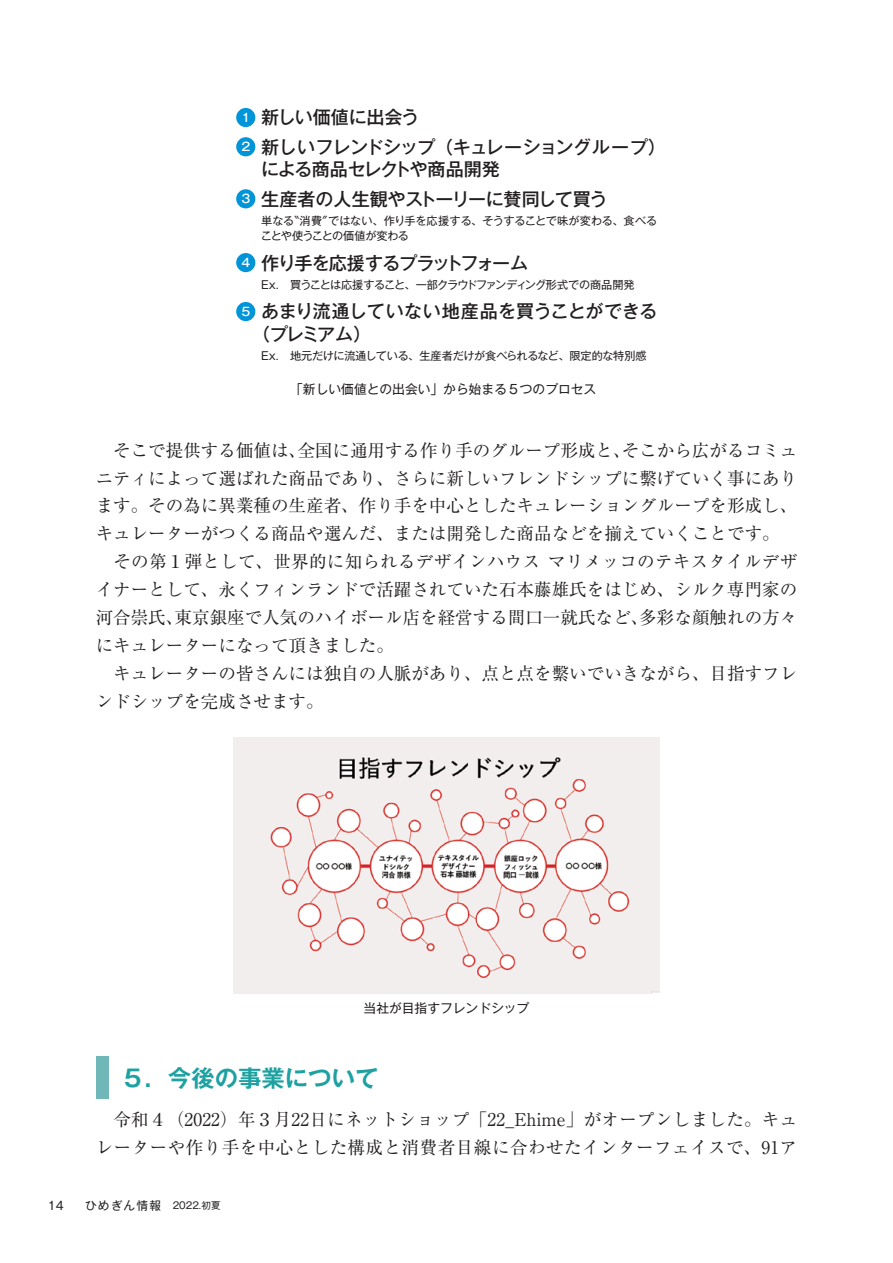
<style>
.page{position:relative;width:893px;height:1263px;background:#fff}
.page>*{position:absolute;margin:0;border:0;box-sizing:border-box;transform-origin:0 0}
.t1{font:700 23.4px "Gothic MB101 Pr 6 De";color:#1ea1a1}
.t2{font:500 18px/29.7px "Gothic MB101 Pr 6";letter-spacing:-.02em;color:#231f20}
.t3{font:500 18px "Gothic MB101 Pr 6";letter-spacing:-.065em;color:#231f20}
.t4{font:17.55px/27.9px "Ryumin Pr 6";color:#231f20}
.t5{font:17.55px/27.9px "Ryumin Pr 6";letter-spacing:.025em;color:#231f20}
.t6{font:12.75px "Gothic MB101 Pr 6";color:#231f20}
.t7{font:11.7px "Gothic MB101 Pr 6";letter-spacing:.1em;color:#231f20}
.t8{font:500 11.7px "Gothic MB101 Pr 6";color:#fff}
.t9{font:11.1px/14.9px "Gothic MB101 Pr 6";letter-spacing:-.025em;color:#231f20}
.t10{font:11.1px "Gothic MB101 Pr 6";letter-spacing:-.065em;color:#231f20}
.s1{font-size:9.6px}
</style>
<div class="page">
<div style="left:96px;top:1056px;width:12px;height:43px;background:#6fb7b9"></div>
<img style="left:234px;top:737px;width:425px;height:256px">
<div style="left:236px;top:108px;width:19px;height:19px;background:#0095d9;border-radius:50%"></div>
<div style="left:236px;top:137px;width:19px;height:19px;background:#0095d9;border-radius:50%"></div>
<div style="left:236px;top:189px;width:19px;height:19px;background:#0095d9;border-radius:50%"></div>
<div style="left:236px;top:253px;width:19px;height:19px;background:#0095d9;border-radius:50%"></div>
<div style="left:236px;top:302px;width:19px;height:19px;background:#0095d9;border-radius:50%"></div>
<p class="t8" style="left:241px;top:108px;width:10px">1</p>
<p class="t8" style="left:241px;top:137px;width:10px">2</p>
<p class="t8" style="left:241px;top:189px;width:10px">3</p>
<p class="t8" style="left:241px;top:253px;width:10px">4</p>
<p class="t8" style="left:241px;top:302px;width:10px">5</p>
<p class="t2" style="left:261px;top:101px;width:406px">新しい価値に出会う<br>新しいフレンドシップ（キュレーショングループ）</p>
<p class="t2" style="left:261px;top:153px;width:348px">による商品セレクトや商品開発<br>生産者の人生観やストーリーに賛同して買う</p>
<p class="t9" style="left:261px;top:212px;width:398px">単なる〝消費〞ではない、作り手を応援する、そうすることで味が変わる、食べることや使うことの価値が変わる</p>
<p class="t3" style="left:261px;top:248px;width:268px">作り手を応援するプラットフォーム</p>
<p class="t10" style="left:261px;top:275px;width:375px">Ex.　買うことは応援すること、一部クラウドファンディング形式での商品開発</p>
<p class="t2" style="left:252px;top:299px;width:407px;line-height:22.4px;text-indent:9px">あまり流通していない地産品を買うことができる（プレミアム）</p>
<p class="t9" style="left:261px;top:347px;width:387px">Ex.　地元だけに流通している、生産者だけが食べられるなど、限定的な特別感</p>
<p class="t6" style="left:290px;top:378px;width:308px">「新しい価値との出会い」から始まる５つのプロセス</p>
<p class="t4" style="left:96px;top:435px;width:703px">　そこで提供する価値は、全国に通用する作り手のグループ形成と、そこから広がるコミュニティによって選ばれた商品であり、さらに新しいフレンドシップに繫げていく事にあります。その為に異業種の生産者、作り手を中心としたキュレーショングループを形成し、キュレーターがつくる商品や選んだ、または開発した商品などを揃えていくことです。　その第１弾として、世界的に知られるデザインハウス マリメッコのテキスタイルデザイナーとして、永くフィンランドで活躍されていた石本藤雄氏をはじめ、シルク専門家の河合崇氏、東京銀座で人気のハイボール店を経営する間口一就氏など、多彩な顔触れの方々にキュレーターになって頂きました。<br>　キュレーターの皆さんには独自の人脈があり、点と点を繫いでいきながら、目指すフレンドシップを完成させます。</p>
<p class="t6" style="left:364px;top:998px;width:167px">当社が目指すフレンドシップ</p>
<h1 class="t1" style="left:121px;top:1058px;width:259px">５．今後の事業について</h1>
<p class="t5" style="left:96px;top:1105px;width:703px">　令和４（2022）年３月22日にネットショップ「22_Ehime」がオープンしました。キュレーターや作り手を中心とした構成と消費者目線に合わせたインターフェイスで、91ア</p>
<p class="t7" style="left:48px;top:1195px;width:18px">14</p>
<p class="t7" style="left:85px;top:1195px;width:137px">ひめぎん情報　<span class="s1">2022.初夏</span></p>
</div>
